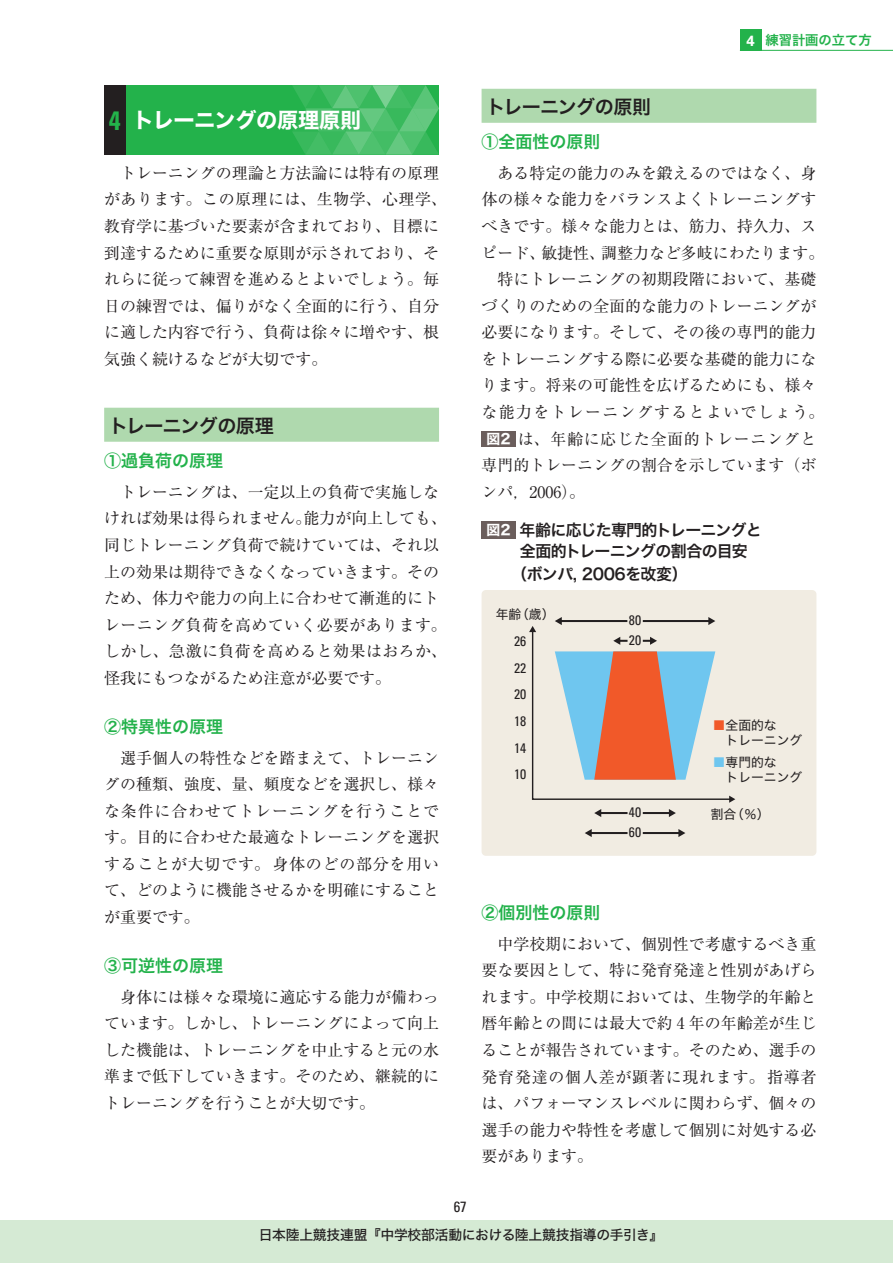
<style>
.page{position:relative;width:893px;height:1263px;background:#fff}
.page>*{position:absolute;margin:0;border:0;box-sizing:border-box;transform-origin:0 0}
.t1{font:21.3px "Hira Kaku Std N W7";letter-spacing:-.02em;color:#fff}
.t2{font:19.2px "Hira Kaku Std N W6";letter-spacing:-.045em;color:#231f20}
.t3{font:16.95px "Hira Kaku Std N W6";color:#23b24b}
.t4{font:15.9px/26.5px "Ryumin Pro";color:#231f20;text-align:justify}
.t5{font:15.9px "Hira Kaku Std N W6";letter-spacing:-.045em;color:#231f20}
.t6{font:15.9px "Ryumin Pro";letter-spacing:.085em;color:#231f20}
.t7{font:15.9px "Ryumin Pro";letter-spacing:.045em;color:#231f20}
.t8{font:condensed 14.85px "Univers";color:#231f20}
.t9{font:13.8px "Hira Kaku Std N W5";letter-spacing:-.02em;color:#231f20}
.t10{font:condensed 13.8px/26.5px "Univers";color:#231f20;text-align:justify}
.t11{font:13.35px "Hira Kaku Std N W6";color:#23b24b}
.t12{font:12.75px/14.9px "Hira Kaku Std N W4";color:#231f20}
.s1{font-family:"Univers";font-weight:700;font-stretch:condensed;font-size:26.55px;color:#23b24b}
.s2{font-family:"Univers";font-weight:700;font-size:14.85px;color:#fff}
.s3{font-family:"Hira Kaku Std N W7";font-size:13.8px;color:#fff}
.s4{color:#f15929}
.s5{color:#6fc6ef}
</style>
<div class="page">
<div style="left:0;top:1220px;width:893px;height:43px;background:#d5ead4"></div>
<div style="left:740px;top:29px;width:21px;height:22px;background:#23b24b"></div>
<hr style="left:740px;top:50px;width:153px;height:1px;background:#23b24b">
<div style="left:482px;top:89px;width:334px;height:34px;background:#afd9ae"></div>
<div style="left:482px;top:431px;width:34px;height:15px;background:#6b5e5c"></div>
<div style="left:104px;top:408px;width:335px;height:34px;background:#afd9ae"></div>
<div style="left:125px;top:85px;width:314px;height:70px;background:#23b24b"></div>
<div style="left:104px;top:85px;width:21px;height:70px;background:#231f20"></div>
<svg style="left:292px;top:85px;width:147px;height:70px"></svg>
<div style="left:482px;top:521px;width:34px;height:18px;background:#6b5e5c"></div>
<div style="left:482px;top:590px;width:334px;height:266px;background:#f1ece2;border-radius:4px"></div>
<hr style="left:591px;top:832px;width:36px;height:2px;background:#231f20">
<svg style="left:585px;top:829px;width:7px;height:8px"></svg>
<hr style="left:643px;top:832px;width:37px;height:2px;background:#231f20">
<svg style="left:678px;top:829px;width:7px;height:8px"></svg>
<hr style="left:600px;top:812px;width:27px;height:2px;background:#231f20">
<svg style="left:594px;top:809px;width:7px;height:8px"></svg>
<hr style="left:643px;top:812px;width:27px;height:2px;background:#231f20">
<svg style="left:669px;top:809px;width:7px;height:8px"></svg>
<svg style="left:529px;top:617px;width:206px;height:186px"></svg>
<h1 class="t1" style="left:109px;top:103px;width:254px"><span class="s1">4</span> トレーニングの原理原則</h1>
<p class="t4" style="left:104px;top:159px;width:344px;text-align:left">　トレーニングの理論と方法論には特有の原理があります。この原理には、生物学、心理学、教育学に基づいた要素が含まれており、目標に到達するために重要な原則が示されており、それらに従って練習を進めるとよいでしょう。毎日の練習では、偏りがなく全面的に行う、自分に適した内容で行う、負荷は徐々に増やす、根気強く続けるなどが大切です。</p>
<p class="t2" style="left:109px;top:410px;width:166px">トレーニングの原理</p>
<p class="t3" style="left:104px;top:448px;width:121px">①過負荷の原理</p>
<p class="t4" style="left:104px;top:477px;width:344px;text-align:left">　トレーニングは、一定以上の負荷で実施しなければ効果は得られません。能力が向上しても、同じトレーニング負荷で続けていては、それ以上の効果は期待できなくなっていきます。そのため、体力や能力の向上に合わせて漸進的にトレーニング負荷を高めていく必要があります。しかし、急激に負荷を高めると効果はおろか、怪我にもつながるため注意が必要です。</p>
<p class="t3" style="left:104px;top:714px;width:121px">②特異性の原理</p>
<p class="t4" style="left:104px;top:743px;width:336px">　選手個人の特性などを踏まえて、トレーニングの種類、強度、量、頻度などを選択し、様々な条件に合わせてトレーニングを行うことです。目的に合わせた最適なトレーニングを選択することが大切です。身体のどの部分を用いて、どのように機能させるかを明確にすることが重要です。</p>
<p class="t3" style="left:104px;top:953px;width:121px">③可逆性の原理</p>
<p class="t4" style="left:104px;top:982px;width:336px">　身体には様々な環境に適応する能力が備わっています。しかし、トレーニングによって向上した機能は、トレーニングを中止すると元の水準まで低下していきます。そのため、継続的にトレーニングを行うことが大切です。</p>
<p class="t11" style="left:746px;top:30px;width:127px"><span class="s2">4</span> 練習計画の立て方</p>
<p class="t2" style="left:486px;top:92px;width:166px">トレーニングの原則</p>
<p class="t3" style="left:482px;top:129px;width:121px">①全面性の原則</p>
<p class="t4" style="left:482px;top:159px;width:336px">　ある特定の能力のみを鍛えるのではなく、身</p>
<p class="t4" style="left:482px;top:185px;width:336px">体の様々な能力をバランスよくトレーニングす</p>
<p class="t4" style="left:482px;top:212px;width:336px">べきです。様々な能力とは、筋力、持久力、ス</p>
<p class="t4" style="left:482px;top:238px;width:344px">ピード、敏捷性、調整力など多岐にわたります。</p>
<p class="t4" style="left:482px;top:265px;width:336px">　特にトレーニングの初期段階において、基礎</p>
<p class="t4" style="left:482px;top:291px;width:336px">づくりのための全面的な能力のトレーニングが</p>
<p class="t4" style="left:482px;top:318px;width:336px">必要になります。そして、その後の専門的能力</p>
<p class="t4" style="left:482px;top:345px;width:336px">をトレーニングする際に必要な基礎的能力にな</p>
<p class="t4" style="left:482px;top:371px;width:336px">ります。将来の可能性を広げるためにも、様々</p>
<p class="t6" style="left:482px;top:400px;width:344px">な能力をトレーニングするとよいでしょう。</p>
<p class="t7" style="left:487px;top:426px;width:331px"><span class="s3">図2</span> は、年齢に応じた全面的トレーニングと</p>
<p class="t4" style="left:482px;top:451px;width:336px">専門的トレーニングの割合を示しています（ボ</p>
<p class="t4" style="left:482px;top:477px;width:105px">ンパ，2006）。</p>
<p class="t5" style="left:487px;top:518px;width:277px"><span class="s3">図2</span> 年齢に応じた専門的トレーニングと</p>
<p class="t5" style="left:520px;top:539px;width:229px">全面的トレーニングの割合の目安</p>
<p class="t5" style="left:511px;top:561px;width:178px">（ボンパ, 2006を改変）</p>
<p class="t12" style="left:496px;top:606px;width:60px">年齢（歳）</p>
<p class="t10" style="left:629px;top:610px;width:14px;line-height:19.6px">80<br>20</p>
<p class="t10" style="left:514px;top:628px;width:14px">26<br>22<br>20<br>18<br>14<br>10</p>
<p class="t12" style="left:713px;top:718px;width:91px"><span class="s4">■</span>全面的な<br>　トレーニング</p>
<p class="t12" style="left:713px;top:754px;width:91px"><span class="s5">■</span>専門的な<br>　トレーニング</p>
<p class="t10" style="left:629px;top:798px;width:14px">40</p>
<p class="t10" style="left:629px;top:818px;width:14px">60</p>
<p class="t12" style="left:711px;top:807px;width:60px">割合（％）</p>
<p class="t3" style="left:482px;top:900px;width:121px">②個別性の原則</p>
<p class="t4" style="left:482px;top:929px;width:336px">　中学校期において、個別性で考慮するべき重要な要因として、特に発育発達と性別があげられます。中学校期においては、生物学的年齢と暦年齢との間には最大で約 4 年の年齢差が生じることが報告されています。そのため、選手の発育発達の個人差が顕著に現れます。指導者は、パフォーマンスレベルに関わらず、個々の選手の能力や特性を考慮して個別に対処する必要があります。</p>
<p class="t8" style="left:454px;top:1197px;width:15px">67</p>
<p class="t9" style="left:259px;top:1224px;width:406px">日本陸上競技連盟『中学校部活動における陸上競技指導の手引き』</p>
</div>
